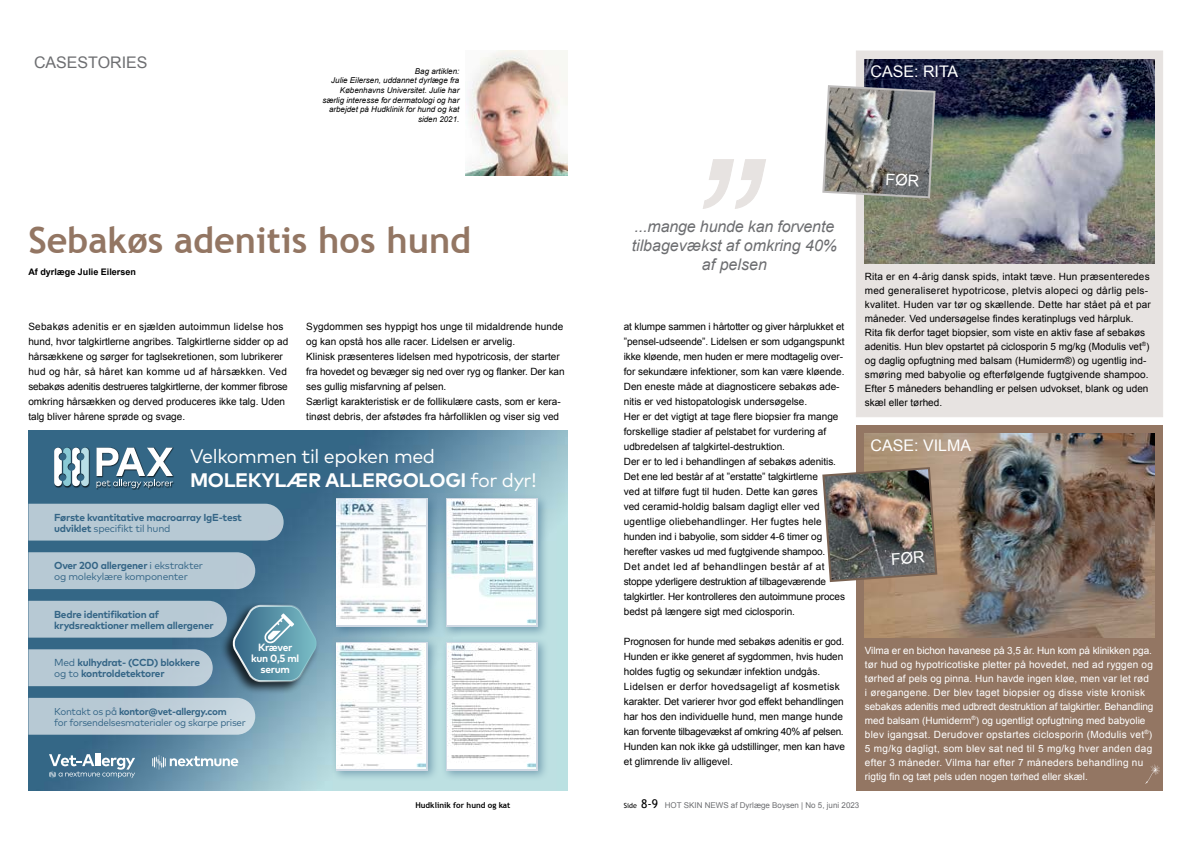
<style>
.page{position:relative;width:1191px;height:842px;background:#fff}
.page>*{position:absolute;margin:0;border:0;box-sizing:border-box;transform-origin:0 0}
.t1{font:700 36px "Trebuchet MS";color:#937663}
.t2{font:19.6px/23.5px "FF Mark Pro";letter-spacing:-.02em;color:#fff}
.t3{font:italic 16px/19.2px "Arial";color:#6d6e71;text-align:center}
.t4{font:16px "Arial";color:#fff}
.t5{font:16px "Arial";color:#6d6e71}
.t6{font:700 10.5px/11.4px "FF Mark Pro";letter-spacing:-.03em;color:#fff;text-align:center}
.t7{font:700 10.2px/11px "FF Mark Pro";letter-spacing:-.025em;color:#346586}
.t8{font:10.2px/11px "FF Mark Pro";letter-spacing:-.025em;color:#346586}
.t9{font:10px/15px "Arial";color:#000}
.t10{font:10px/14px "Arial";letter-spacing:.01em;color:#fff}
.t11{font:10px/11px "FF Mark Pro";letter-spacing:-.03em;color:#346586}
.t12{font:700 9px "Arial";color:#000}
.t13{font:italic 8px/9.6px "Arial";color:#000;text-align:right}
.t14{font:8px "Arial";color:#6d6e71}
.t15{font:700 8px "Trebuchet MS";color:#000}
.s1{font-weight:700}
.s2{font-weight:400}
.s3{font-family:"Trebuchet MS";font-size:7px;color:#000}
.s4{font-family:"Trebuchet MS";font-size:12px;color:#000}
</style>
<div class="page">
<div style="left:856px;top:51px;width:307px;height:366px;background:#e7e3e1"></div>
<div style="left:856px;top:425px;width:306px;height:366px;background:#937663"></div>
<img style="left:28px;top:431px;width:539px;height:360px">
<div style="left:331px;top:493px;width:108px;height:145px;background:#346586;opacity:.5"></div>
<div style="left:336px;top:499px;width:92px;height:128px;background:linear-gradient(to right,#d0d9e4,#d0d9e4)"></div>
<img style="left:337px;top:500px;width:88px;height:125px">
<div style="left:441px;top:637px;width:108px;height:144px;background:#346586;opacity:.5"></div>
<svg style="left:446px;top:642px;width:92px;height:128px"></svg>
<img style="left:447px;top:643px;width:88px;height:125px">
<div style="left:331px;top:637px;width:108px;height:144px;background:#346586;opacity:.5"></div>
<svg style="left:336px;top:642px;width:92px;height:128px"></svg>
<img style="left:337px;top:643px;width:88px;height:125px">
<div style="left:441px;top:493px;width:108px;height:145px;background:#346586;opacity:.5"></div>
<div style="left:446px;top:499px;width:92px;height:128px;background:#d0d9e4"></div>
<img style="left:447px;top:500px;width:89px;height:125px">
<div style="left:28px;top:552px;width:227px;height:37px;background:#b7c9d4"></div>
<div style="left:28px;top:504px;width:256px;height:37px;background:#b7c9d4"></div>
<svg style="left:28px;top:698px;width:227px;height:37px;background:#bbccd7"></svg>
<div style="left:54px;top:447px;width:121px;height:42px;background:#000;opacity:.75"></div>
<svg style="left:97px;top:448px;width:76px;height:40px"></svg>
<svg style="left:54px;top:448px;width:35px;height:38px"></svg>
<svg style="left:49px;top:754px;width:86px;height:24px"></svg>
<svg style="left:152px;top:755px;width:86px;height:14px"></svg>
<div style="left:220px;top:602px;width:100px;height:92px;background:#000;opacity:.75"></div>
<svg style="left:28px;top:601px;width:290px;height:85px;background:#8baaba"></svg>
<img style="left:865px;top:60px;width:289px;height:204px">
<img style="left:865px;top:434px;width:289px;height:204px">
<img style="left:465px;top:51px;width:102px;height:124px">
<svg style="left:1145px;top:764px;width:14px;height:20px"></svg>
<svg style="left:703px;top:159px;width:63px;height:50px"></svg>
<svg style="left:822px;top:84px;width:114px;height:115px;background:#898988"></svg>
<img style="left:822px;top:466px;width:116px;height:117px">
<h3 class="t5" style="left:34px;top:52px;width:115px">CASESTORIES</h3>
<p class="t13" style="left:322px;top:66px;width:138px">Bag artiklen:<br>Julie Eilersen, uddannet dyrlæge fra<br>Københavns Universitet. Julie har særlig interesse for dermatologi og har arbejdet på Hudklinik for hund og kat siden 2021.</p>
<h3 class="t4" style="left:870px;top:61px;width:89px">CASE: RITA</h3>
<h3 class="t3" style="left:631px;top:217px;width:207px">...mange hunde kan forvente tilbagevækst af omkring 40% af pelsen</h3>
<h1 class="t1" style="left:28px;top:218px;width:444px">Sebakøs adenitis hos hund</h1>
<p class="t12" style="left:28px;top:266px;width:109px">Af dyrlæge Julie Eilersen</p>
<p class="t9" style="left:865px;top:269px;width:287px;line-height:14px">Rita er en 4-årig dansk spids, intakt tæve. Hun præsenteredes med generaliseret hypotricose, pletvis alopeci og dårlig pels&shy;kvalitet. Huden var tør og skællende. Dette har stået på et par måneder. Ved undersøgelse findes keratinplugs ved hårpluk.<br>Rita fik derfor taget biopsier, som viste en aktiv fase af sebakøs adenitis. Hun blev opstartet på ciclosporin 5 mg/kg (Modulis vet<sup>®</sup>) og daglig opfugtning med balsam (Humiderm®) og ugentlig ind&shy;smøring med babyolie og efterfølgende fugtgivende shampoo.<br>Efter 5 måneders behandling er pelsen udvokset, blank og uden skæl eller tørhed.</p>
<p class="t9" style="left:28px;top:319px;width:261px">Sebakøs adenitis er en sjælden autoimmun lidelse hos hund, hvor talgkirtlerne angribes. Talgkirtlerne sidder op ad hårsækkene og sørger for taglsekretionen, som lubrikerer hud og hår, så håret kan komme ud af hårsækken. Ved sebakøs adenitis destrueres talgkirtlerne, der kommer fibrose omkring hårsækken og derved produceres ikke talg. Uden talg bliver hårene sprøde og svage.</p>
<p class="t9" style="left:306px;top:319px;width:260px">Sygdommen ses hyppigt hos unge til midaldrende hunde og kan opstå hos alle racer. Lidelsen er arvelig.<br>Klinisk præsenteres lidelsen med hypotricosis, der starter fra hovedet og bevæger sig ned over ryg og flanker. Der kan ses gullig misfarvning af pelsen.<br>Særligt karakteristisk er de follikulære casts, som er kera&shy;tinøst debris, der afstødes fra hårfolliklen og viser sig ved</p>
<p class="t9" style="left:624px;top:319px;width:223px">at klumpe sammen i hårtotter og giver hårplukket et ”pensel-udseende”. Lidelsen er som udgangspunkt ikke kløende, men huden er mere modtagelig over&shy;for sekundære infektioner, som kan være kløende.<br>Den eneste måde at diagnosticere sebakøs ade&shy;nitis er ved histopatologisk undersøgelse.<br>Her er det vigtigt at tage flere biopsier fra mange forskellige stadier af pelstabet for vurdering af udbredelsen af talgkirtel-destruktion.<br>Der er to led i behandlingen af sebakøs adenitis.<br>Det ene led består af at ”erstatte” talgkirtlerne<br>ved at tilføre fugt til huden. Dette kan gøres<br>ved ceramid-holdig balsam dagligt eller ved ugentlige oliebehandlinger. Her fugtes hele hunden ind i babyolie, som sidder 4-6 timer og herefter vaskes ud med fugtgivende shampoo.<br>Det andet led af behandlingen består af at stoppe yderligere destruktion af tilbageværende talgkirtler. Her kontrolleres den autoimmune proces bedst på længere sigt med ciclosporin.</p>
<p class="t9" style="left:624px;top:634px;width:223px">Prognosen for hunde med sebakøs adenitis er god.<br>Hunden er ikke generet af sygdommen, hvis huden holdes fugtig og sekundær infektion undgås.<br>Lidelsen er derfor hovedsageligt af kosmetisk karakter. Det varierer hvor god effekt behandlingen har hos den individuelle hund, men mange hunde kan forvente tilbagevækst af omkring 40% af pelsen.<br>Hunden kan nok ikke gå udstillinger, men kan have et glimrende liv alligevel.</p>
<h3 class="t4" style="left:870px;top:435px;width:102px">CASE: VILMA</h3>
<h2 class="t2" style="left:190px;top:443px;width:348px">Velkommen til epoken med<br><span class="s1">MOLEKYLÆR ALLERGOLOGI</span> for dyr!</h2>
<p class="t7" style="left:54px;top:511px;width:189px">Første kvantitative macroarray IgE-test udviklet <span class="s2">specifikt til hund</span></p>
<p class="t8" style="left:54px;top:559px;width:150px"><span class="s1">Over 200 allergener</span> i ekstrakter og molekylære komponenter</p>
<p class="t7" style="left:54px;top:608px;width:161px">Bedre identifikation af krydsreaktioner mellem allergener</p>
<p class="t7" style="left:54px;top:656px;width:147px"><span class="s2">Med</span> kulhydrat- (CCD) blokkere <span class="s2">og to</span> kontroldetektorer</p>
<p class="t11" style="left:54px;top:705px;width:193px">Kontakt os på <span class="s1">kontor@vet-allergy.com<br></span>for forsendelsesmaterialer og skarpe priser</p>
<p class="t6" style="left:251px;top:640px;width:50px">Kræver kun 0,5 ml serum</p>
<p class="t10" style="left:865px;top:643px;width:290px">Vilma er en bichon havanese på 3,5 år. Hun kom på klinikken pga. tør hud og hypotricotiske pletter på hovedet, ned ad ryggen og tørhed af pels og pinna. Hun havde ingen kløe, men var let rød i øregangene. Der blev taget biopsier og disse viste kronisk sebakøs adenitis med udbredt destruktion af talgkirtler. Behandling med balsam (Humiderm<sup>®</sup>) og ugentligt opfugtning med babyolie blev igangsat. Derudover opstartes ciclosporin (Modulis vet<sup>®</sup>)<br>5 mg/kg dagligt, som blev sat ned til 5 mg/kg hver anden dag efter 3 måneder. Vilma har efter 7 måneders behandling nu rigtig fin og tæt pels uden nogen tørhed eller skæl.</p>
<p class="t15" style="left:415px;top:800px;width:96px">Hudklinik for hund og kat</p>
<p class="t14" style="left:624px;top:800px;width:237px"><span class="s3">Side</span> <span class="s4">8-9</span> HOT SKIN NEWS af Dyrlæge Boysen | No 5, juni 2023</p>
</div>
